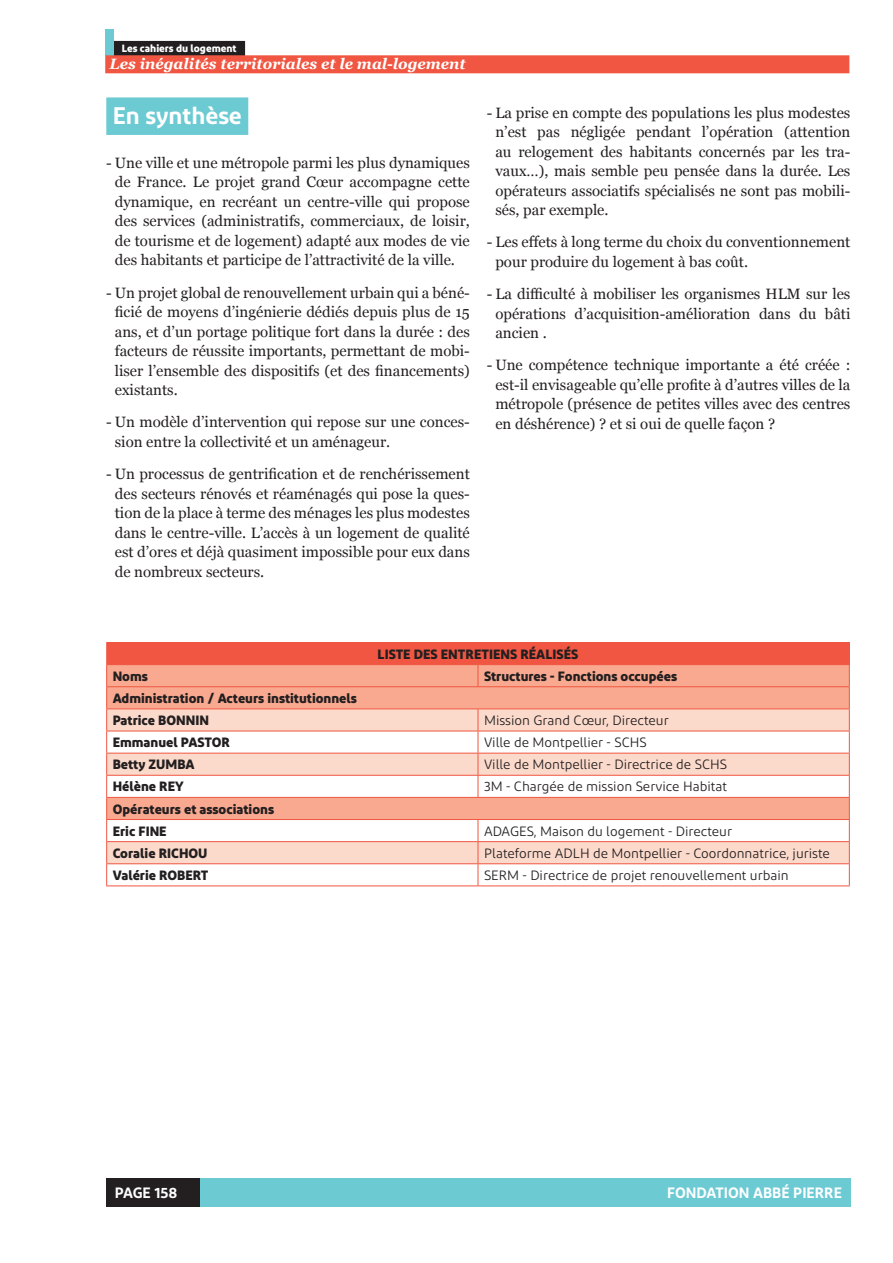
<style>
.page{position:relative;width:893px;height:1263px;background:#fff}
.page>*{position:absolute;margin:0;border:0;box-sizing:border-box;transform-origin:0 0}
.t1{font:600 24px "Diodrum";color:#fff}
.t2{font:15px/19.5px "Georgia";color:#231f20;text-align:justify}
.t3{font:italic 700 15px "Georgia";color:#fff}
.t4{font:600 15px "Diodrum";color:#fff}
.t5{font:13.5px "Diodrum";color:#231f20}
.t6{font:700 13.5px "Diodrum";color:#231f20}
.t7{font:700 10.5px "Diodrum";color:#fff}
</style>
<div class="page">
<div style="left:106px;top:1178px;width:744px;height:29px;background:#6ccad3"></div>
<div style="left:106px;top:1178px;width:94px;height:29px;background:#231f20"></div>
<div style="left:113px;top:41px;width:132px;height:15px;background:#231f20"></div>
<div style="left:105px;top:29px;width:8px;height:27px;background:#6ccad3"></div>
<div style="left:105px;top:55px;width:744px;height:18px;background:#f05641"></div>
<div style="left:106px;top:97px;width:142px;height:38px;background:#6ccad3"></div>
<div style="left:107px;top:642px;width:742px;height:23px;background:#f05641"></div>
<div style="left:107px;top:665px;width:742px;height:43px;background:#f8a990"></div>
<svg style="left:107px;top:709px;width:742px;height:154px"></svg>
<hr style="left:106px;top:686px;width:372px;height:1px;background:#f05641">
<hr style="left:106px;top:708px;width:372px;height:1px;background:#f05641">
<hr style="left:478px;top:708px;width:372px;height:1px;background:#f05641">
<svg style="left:478px;top:665px;width:1px;height:21px"></svg>
<hr style="left:478px;top:686px;width:372px;height:1px;background:#f05641">
<hr style="left:106px;top:797px;width:372px;height:1px;background:#f05641">
<hr style="left:478px;top:797px;width:372px;height:1px;background:#f05641">
<hr style="left:106px;top:819px;width:372px;height:1px;background:#f05641">
<hr style="left:478px;top:819px;width:372px;height:1px;background:#f05641">
<hr style="left:106px;top:642px;width:372px;height:1px;background:#f05641">
<hr style="left:478px;top:642px;width:372px;height:1px;background:#f05641">
<hr style="left:106px;top:885px;width:372px;height:1px;background:#f05641">
<hr style="left:478px;top:885px;width:372px;height:1px;background:#f05641">
<hr style="left:106px;top:731px;width:372px;height:1px;background:#f05641">
<hr style="left:478px;top:731px;width:372px;height:1px;background:#f05641">
<hr style="left:106px;top:753px;width:372px;height:1px;background:#f05641">
<hr style="left:478px;top:753px;width:372px;height:1px;background:#f05641">
<svg style="left:478px;top:709px;width:1px;height:88px"></svg>
<hr style="left:106px;top:775px;width:372px;height:1px;background:#f05641">
<hr style="left:478px;top:775px;width:372px;height:1px;background:#f05641">
<svg style="left:106px;top:643px;width:1px;height:242px"></svg>
<hr style="left:106px;top:841px;width:372px;height:1px;background:#f05641">
<hr style="left:478px;top:841px;width:372px;height:1px;background:#f05641">
<svg style="left:478px;top:820px;width:1px;height:65px"></svg>
<svg style="left:849px;top:643px;width:1px;height:242px"></svg>
<hr style="left:106px;top:863px;width:372px;height:1px;background:#f05641">
<hr style="left:478px;top:863px;width:372px;height:1px;background:#f05641">
<p class="t7" style="left:122px;top:41px;width:116px">Les cahiers du logement</p>
<p class="t3" style="left:109px;top:53px;width:358px">Les inégalités territoriales et le mal-logement</p>
<h2 class="t1" style="left:113px;top:100px;width:131px">En synthèse</h2>
<p class="t2" style="left:106px;top:152px;width:365px;text-align:center">- Une ville et une métropole parmi les plus dynamiques de France. Le projet grand Cœur accompagne cette dynamique, en recréant un centre-ville qui propose des services (administratifs, commerciaux, de loisir, de tourisme et de logement) adapté aux modes de vie des habitants et participe de l’attractivité de la ville.</p>
<p class="t2" style="left:115px;top:282px;width:357px;text-indent:-9px">- Un projet global de renouvellement urbain qui a béné&shy;ficié de moyens d’ingénierie dédiés depuis plus de 15 ans, et d’un portage politique fort dans la durée : des facteurs de réussite importants, permettant de mobi&shy;liser l’ensemble des dispositifs (et des financements) existants.</p>
<p class="t2" style="left:115px;top:412px;width:357px;text-indent:-9px">- Un modèle d’intervention qui repose sur une conces&shy;sion entre la collectivité et un aménageur.</p>
<p class="t2" style="left:115px;top:464px;width:357px;text-indent:-9px">- Un processus de gentrification et de renchérissement des secteurs rénovés et réaménagés qui pose la ques&shy;tion de la place à terme des ménages les plus modestes dans le centre-ville. L’accès à un logement de qualité est d’ores et déjà quasiment impossible pour eux dans de nombreux secteurs.</p>
<p class="t2" style="left:495px;top:102px;width:357px;text-indent:-9px">- La prise en compte des populations les plus modestes n’est pas négligée pendant l’opération (attention au relogement des habitants concernés par les tra&shy;vaux…), mais semble peu pensée dans la durée. Les opérateurs associatifs spécialisés ne sont pas mobili&shy;sés, par exemple.</p>
<p class="t2" style="left:495px;top:232px;width:357px;text-indent:-9px">- Les effets à long terme du choix du conventionnement pour produire du logement à bas coût.</p>
<p class="t2" style="left:495px;top:284px;width:357px;text-indent:-9px">- La difficulté à mobiliser les organismes HLM sur les opérations d’acquisition-amélioration dans du bâti ancien .</p>
<p class="t2" style="left:495px;top:355px;width:357px;text-indent:-9px">- Une compétence technique importante a été créée : est-il envisageable qu’elle profite à d’autres villes de la métropole (présence de petites villes avec des centres en déshérence) ? et si oui de quelle façon ?</p>
<p class="t6" style="left:378px;top:645px;width:202px">LISTE DES ENTRETIENS RÉALISÉS</p>
<p class="t6" style="left:113px;top:667px;width:37px">Noms</p>
<p class="t6" style="left:484px;top:667px;width:195px">Structures - Fonctions occupées</p>
<p class="t6" style="left:113px;top:689px;width:246px">Administration / Acteurs institutionnels</p>
<p class="t6" style="left:113px;top:711px;width:98px">Patrice BONNIN</p>
<p class="t5" style="left:484px;top:712px;width:186px">Mission Grand Cœur, Directeur</p>
<p class="t6" style="left:113px;top:733px;width:119px">Emmanuel PASTOR</p>
<p class="t5" style="left:484px;top:734px;width:164px">Ville de Montpellier - SCHS</p>
<p class="t6" style="left:113px;top:755px;width:83px">Betty ZUMBA</p>
<p class="t5" style="left:484px;top:756px;width:245px">Ville de Montpellier - Directrice de SCHS</p>
<p class="t6" style="left:113px;top:778px;width:73px">Hélène REY</p>
<p class="t5" style="left:484px;top:778px;width:245px">3M - Chargée de mission Service Habitat</p>
<p class="t6" style="left:113px;top:800px;width:163px">Opérateurs et associations</p>
<p class="t6" style="left:113px;top:822px;width:56px">Eric FINE</p>
<p class="t5" style="left:484px;top:823px;width:250px">ADAGES, Maison du logement - Directeur</p>
<p class="t6" style="left:113px;top:844px;width:96px">Coralie RICHOU</p>
<p class="t5" style="left:484px;top:845px;width:347px">Plateforme ADLH de Montpellier - Coordonnatrice, juriste</p>
<p class="t6" style="left:113px;top:866px;width:97px">Valérie ROBERT</p>
<p class="t5" style="left:484px;top:867px;width:306px">SERM - Directrice de projet renouvellement urbain</p>
<p class="t4" style="left:115px;top:1183px;width:64px">PAGE 158</p>
<p class="t4" style="left:667px;top:1183px;width:176px">FONDATION ABBÉ PIERRE</p>
</div>
